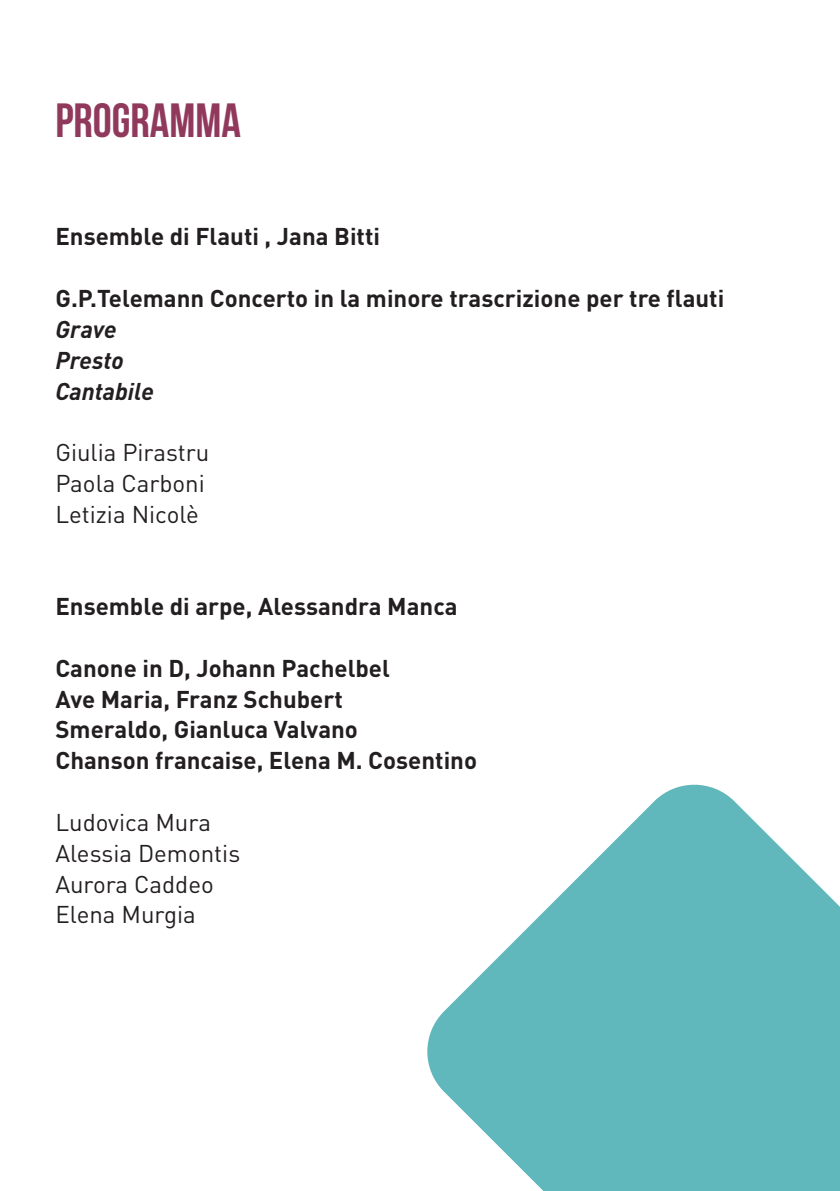
<style>
.page{position:relative;width:840px;height:1191px;background:#fff}
.page>*{position:absolute;margin:0;border:0;box-sizing:border-box;transform-origin:0 0}
.t1{font:48px "Bebas Neue";color:#90395c}
.t2{font:700 24px/30.8px "DIN Pro";color:#231f20}
.t3{font:24px/30.8px "DIN Pro";color:#231f20}
.t4{font:italic 700 24px/30.8px "DIN Pro";color:#231f20}
</style>
<div class="page">
<svg style="left:427px;top:784px;width:412px;height:407px;fill:#61b8bc"></svg>
<h1 class="t1" style="left:55px;top:92px;width:187px">PROGRAMMA</h1>
<p class="t2" style="left:55px;top:224px;width:326px">Ensemble di Flauti , Jana Bitti</p>
<p class="t2" style="left:55px;top:285px;width:670px">G.P.Telemann Concerto in la minore trascrizione per tre flauti</p>
<p class="t4" style="left:55px;top:316px;width:100px">Grave<br>Presto<br>Cantabile</p>
<p class="t3" style="left:55px;top:440px;width:155px">Giulia Pirastru<br>Paola Carboni<br>Letizia Nicolè</p>
<p class="t2" style="left:55px;top:593px;width:403px">Ensemble di arpe, Alessandra Manca</p>
<p class="t2" style="left:55px;top:655px;width:423px">Canone in D, Johann Pachelbel<br>Ave Maria, Franz Schubert<br>Smeraldo, Gianluca Valvano<br>Chanson francaise, Elena M. Cosentino</p>
<p class="t3" style="left:55px;top:809px;width:186px">Ludovica Mura<br>Alessia Demontis<br>Aurora Caddeo<br>Elena Murgia</p>
</div>
